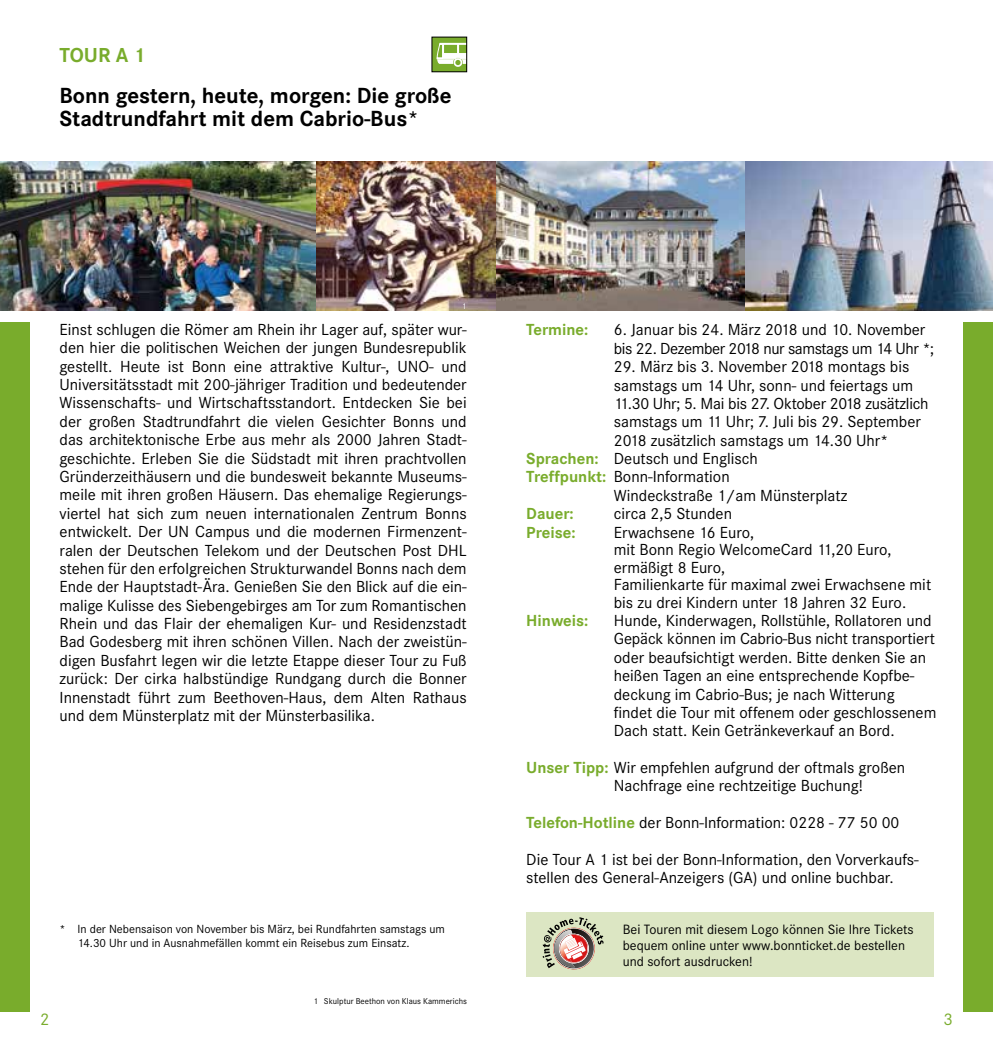
<style>
.page{position:relative;width:993px;height:1042px;background:#fff}
.page>*{position:absolute;margin:0;border:0;box-sizing:border-box;transform-origin:0 0}
.t1{font:700 22.75px/22.8px "Corporate S";color:#000}
.t2{font:700 21px "Corporate S";color:#79ac2c}
.t3{font:17.5px "Corporate S";color:#79ac2c}
.t4{font:16.62px/18.4px "Corporate S";color:#000}
.t5{font:16.62px/18.4px "Corporate S";letter-spacing:-.025em;color:#000}
.t6{font:700 16.62px "Corporate S";color:#79ac2c}
.t7{font:14px/15.8px "Corporate S";color:#000}
.t8{font:12.25px/14px "Corporate S";color:#000}
.t9{font:8.75px "Corporate S";color:#000}
.t10{font:8.75px "Corporate S";color:#fff}
.s1{font-weight:700;color:#79ac2c}
</style>
<div class="page">
<img style="left:315px;top:161px;width:426px;height:149px">
<img style="left:741px;top:161px;width:251px;height:149px">
<div style="left:962px;top:322px;width:30px;height:690px;background:#79ac2c"></div>
<div style="left:526px;top:912px;width:407px;height:65px;background:#dce6c3"></div>
<svg style="left:542px;top:917px;width:61px;height:53px"></svg>
<div style="left:0;top:322px;width:30px;height:690px;background:#79ac2c"></div>
<div style="left:432px;top:37px;width:34px;height:35px;background:#79ac2c"></div>
<svg style="left:437px;top:43px;width:28px;height:24px"></svg>
<div style="left:431px;top:37px;width:36px;height:35px;border:1px solid #000"></div>
<img style="left:0;top:161px;width:315px;height:149px">
<p class="t2" style="left:60px;top:43px;width:87px">TOUR A 1</p>
<h1 class="t1" style="left:60px;top:85px;width:393px">Bonn gestern, heute, morgen: Die große<br>Stadtrundfahrt mit dem Cabrio-Bus*</h1>
<p class="t10" style="left:461px;top:301px;width:6px">1</p>
<p class="t4" style="left:60px;top:320px;width:408px;text-align:justify">Einst schlugen die Römer am Rhein ihr Lager auf, später wur&shy;den hier die politischen Weichen der jungen Bundesrepublik gestellt. Heute ist Bonn eine attraktive Kultur-, UNO- und Universitätsstadt mit 200-jähriger Tradition und bedeutender Wissenschafts- und Wirtschaftsstandort. Entdecken Sie bei der großen Stadtrundfahrt die vielen Gesichter Bonns und das architektonische Erbe aus mehr als 2000 Jahren Stadt&shy;geschichte. Erleben Sie die Südstadt mit ihren prachtvollen Gründerzeithäusern und die bundesweit bekannte Museums&shy;meile mit ihren großen Häusern. Das ehemalige Regierungs&shy;viertel hat sich zum neuen internationalen Zentrum Bonns entwickelt. Der UN Campus und die modernen Firmenzent&shy;ralen der Deutschen Telekom und der Deutschen Post DHL stehen für den erfolgreichen Strukturwandel Bonns nach dem Ende der Hauptstadt-Ära. Genießen Sie den Blick auf die ein&shy;malige Kulisse des Siebengebirges am Tor zum Romantischen Rhein und das Flair der ehemaligen Kur- und Residenzstadt Bad Godesberg mit ihren schönen Villen. Nach der zweistün&shy;digen Busfahrt legen wir die letzte Etappe dieser Tour zu Fuß zurück: Der cirka halbstündige Rundgang durch die Bonner Innenstadt führt zum Beethoven-Haus, dem Alten Rathaus und dem Münsterplatz mit der Münsterbasilika.</p>
<p class="t6" style="left:526px;top:320px;width:63px">Termine:</p>
<p class="t5" style="left:613px;top:321px;width:322px">6. Januar bis 24. März 2018 und 10. November bis 22. Dezember 2018 nur samstags um 14 Uhr *;</p>
<p class="t4" style="left:613px;top:358px;width:297px">29. März bis 3. November 2018 montags bis</p>
<p class="t4" style="left:613px;top:376px;width:301px">samstags um 14 Uhr, sonn- und feiertags um</p>
<p class="t4" style="left:613px;top:394px;width:316px">11.30 Uhr; 5. Mai bis 27. Oktober 2018 zusätzlich</p>
<p class="t4" style="left:613px;top:413px;width:308px">samstags um 11 Uhr; 7. Juli bis 29. September</p>
<p class="t4" style="left:613px;top:431px;width:276px">2018 zusätzlich samstags um 14.30 Uhr*</p>
<p class="t4" style="left:526px;top:450px;width:233px"><span class="s1">Sprachen:</span> Deutsch und Englisch</p>
<p class="t4" style="left:526px;top:468px;width:205px"><span class="s1">Treffpunkt:</span> Bonn-Information</p>
<p class="t4" style="left:613px;top:486px;width:235px">Windeckstraße 1/am Münsterplatz</p>
<p class="t6" style="left:526px;top:504px;width:49px">Dauer:</p>
<p class="t4" style="left:613px;top:505px;width:120px">circa 2,5 Stunden</p>
<p class="t6" style="left:526px;top:522px;width:51px">Preise:</p>
<p class="t4" style="left:613px;top:523px;width:319px;line-height:17.5px">Erwachsene 16 Euro,<br>mit Bonn Regio WelcomeCard 11,20 Euro, ermäßigt 8 Euro,<br>Familienkarte für maximal zwei Erwachsene mit bis zu drei Kindern unter 18 Jahren 32 Euro.</p>
<p class="t6" style="left:526px;top:611px;width:64px">Hinweis:</p>
<p class="t4" style="left:613px;top:611px;width:324px">Hunde, Kinderwagen, Rollstühle, Rollatoren und Gepäck können im Cabrio-Bus nicht transportiert oder beaufsichtigt werden. Bitte denken Sie an heißen Tagen an eine entsprechende Kopfbe&shy;deckung im Cabrio-Bus; je nach Witterung findet die Tour mit offenem oder geschlossenem Dach statt. Kein Getränkeverkauf an Bord.</p>
<p class="t4" style="left:613px;top:758px;width:293px;text-indent:-87px"><span class="s1">Unser Tipp:</span> Wir empfehlen aufgrund der oftmals großen<br>Nachfrage eine rechtzeitige Buchung!</p>
<p class="t4" style="left:526px;top:814px;width:374px"><span class="s1">Telefon-Hotline</span> der Bonn-Information: 0228 - 77 50 00</p>
<p class="t4" style="left:526px;top:850px;width:394px">Die Tour A 1 ist bei der Bonn-Information, den Vorverkaufs&shy;stellen des General-Anzeigers (GA) und online buchbar.</p>
<p class="t7" style="left:622px;top:922px;width:292px">Bei Touren mit diesem Logo können Sie Ihre Tickets bequem online unter www.bonnticket.de bestellen und sofort ausdrucken!</p>
<p class="t8" style="left:77px;top:922px;width:369px;text-indent:-18px">* In der Nebensaison von November bis März, bei Rundfahrten samstags um<br>14.30 Uhr und in Ausnahmefällen kommt ein Reisebus zum Einsatz.</p>
<p class="t9" style="left:313px;top:996px;width:155px">1 Skulptur Beethon von Klaus Kammerichs</p>
<p class="t3" style="left:40px;top:1010px;width:11px">2</p>
<p class="t3" style="left:943px;top:1010px;width:11px">3</p>
</div>
